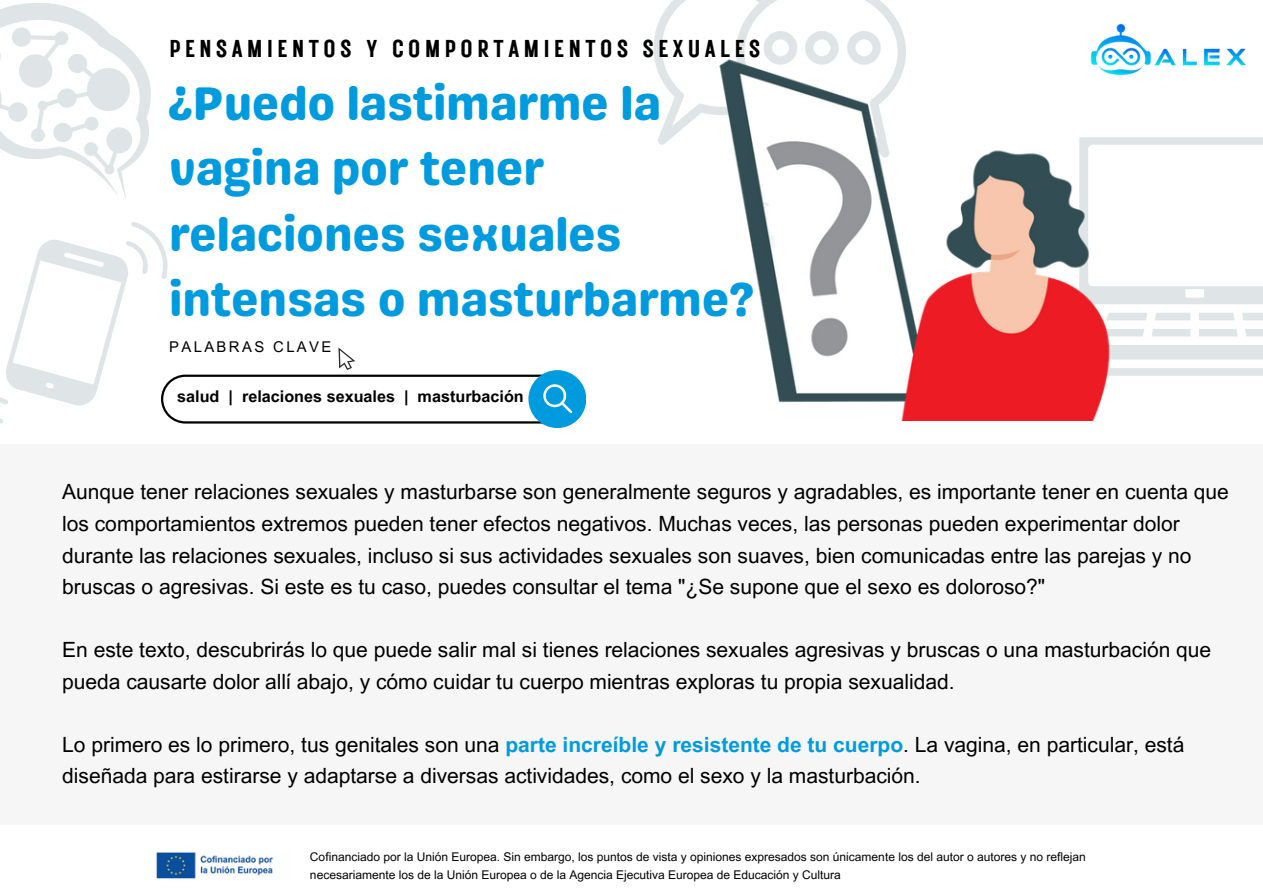
<style>
.page{position:relative;width:1263px;height:894px;background:#fff}
.page>*{position:absolute;margin:0;border:0;box-sizing:border-box;transform-origin:0 0}
.t1{font:46.95px/65.2px "Genty Sans";color:#009bde}
.t2{font:24.45px "Rustic Printed";letter-spacing:.16em;color:#000}
.t3{font:21px/31.5px "Arial MT Pro";color:#000}
.t4{font:700 16.2px "Arial MT Pro";color:#000}
.t5{font:14.85px "Arial MT Pro";letter-spacing:.16em;color:#000}
.t6{font:12px/18px "Arial MT Pro";color:#000}
.s1{font-weight:700;color:#009bde}
</style>
<div class="page">
<svg style="left:1124px;top:368px;width:139px;height:7px"></svg>
<svg style="left:1124px;top:313px;width:139px;height:46px"></svg>
<div style="left:1124px;top:286px;width:139px;height:18px;background:#dfe5e6"></div>
<svg style="left:0;top:3px;width:151px;height:196px"></svg>
<div style="left:0;top:443px;width:1263px;height:381px;background:#f6f6f6"></div>
<svg style="left:653px;top:0;width:51px;height:145px"></svg>
<img style="left:1124px;top:25px;width:139px;height:120px">
<div style="left:528px;top:370px;width:58px;height:58px;background:#009bde;border-radius:50%"></div>
<svg style="left:0;top:222px;width:582px;height:201px"></svg>
<img style="left:704px;top:0;width:420px;height:420px">
<img style="left:156px;top:852px;width:118px;height:27px">
<h4 class="t2" style="left:169px;top:32px;width:593px">PENSAMIENTOS Y COMPORTAMIENTOS SEXUALES</h4>
<p class="t1" style="left:169px;top:71px;width:586px">¿Puedo lastimarme la vagina por tener relaciones sexuales intensas o masturbarme?</p>
<p class="t5" style="left:169px;top:341px;width:164px">PALABRAS CLAVE</p>
<p class="t4" style="left:177px;top:390px;width:348px">salud | relaciones sexuales | masturbación</p>
<p class="t3" style="left:62px;top:479px;width:1168px">Aunque tener relaciones sexuales y masturbarse son generalmente seguros y agradables, es importante tener en cuenta que los comportamientos extremos pueden tener efectos negativos. Muchas veces, las personas pueden experimentar dolor durante las relaciones sexuales, incluso si sus actividades sexuales son suaves, bien comunicadas entre las parejas y no bruscas o agresivas. Si este es tu caso, puedes consultar el tema "¿Se supone que el sexo es doloroso?"</p>
<h2 class="t3" style="left:62px;top:636px;width:1151px">En este texto, descubrirás lo que puede salir mal si tienes relaciones sexuales agresivas y bruscas o una masturbación que pueda causarte dolor allí abajo, y cómo cuidar tu cuerpo mientras exploras tu propia sexualidad.</h2>
<h1 class="t3" style="left:62px;top:731px;width:1124px">Lo primero es lo primero, tus genitales son una <span class="s1">parte increíble y resistente de tu cuerpo</span>. La vagina, en particular, está diseñada para estirarse y adaptarse a diversas actividades, como el sexo y la masturbación.</h1>
<p class="t6" style="left:310px;top:848px;width:777px">Cofinanciado por la Unión Europea. Sin embargo, los puntos de vista y opiniones expresados son únicamente los del autor o autores y no reflejan necesariamente los de la Unión Europea o de la Agencia Ejecutiva Europea de Educación y Cultura</p>
</div>
